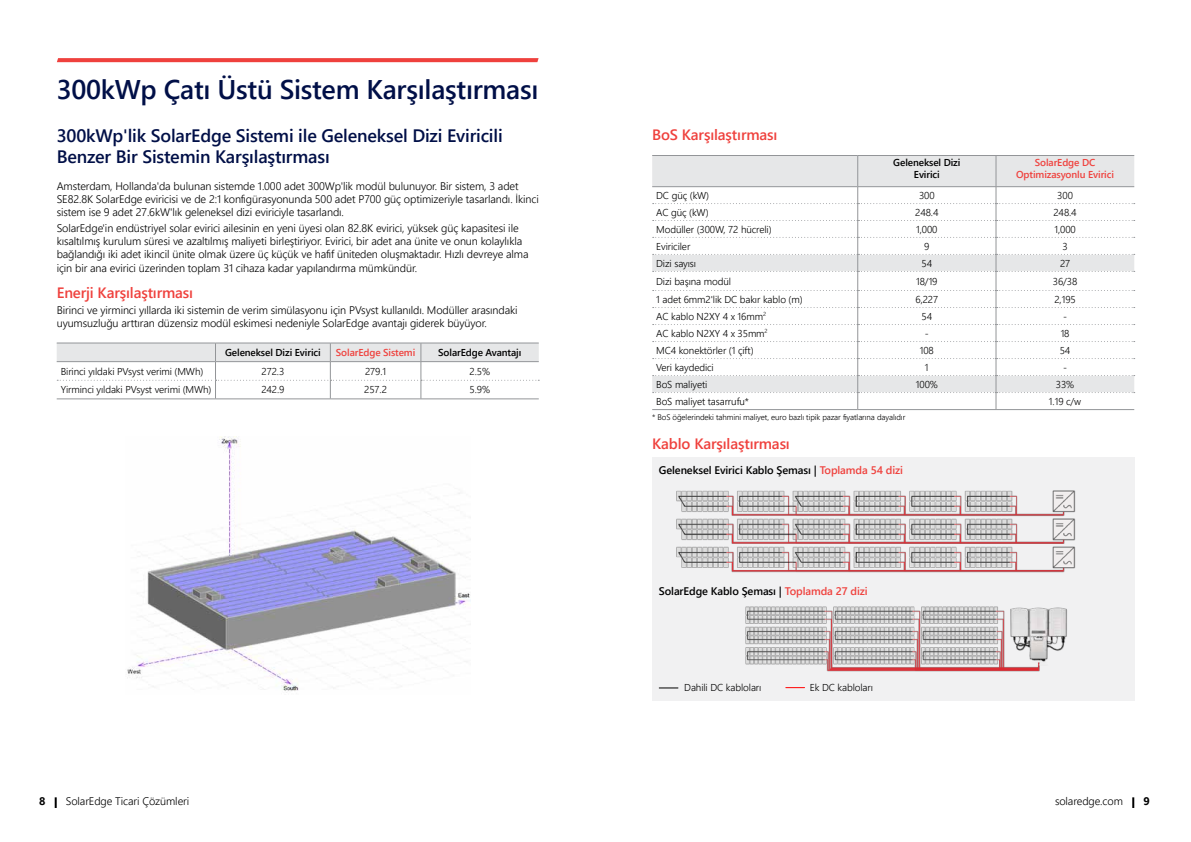
<style>
.page{position:relative;width:1191px;height:842px;background:#fff}
.page>*{position:absolute;margin:0;border:0;box-sizing:border-box;transform-origin:0 0}
.t1{font:600 27px "Segoe UI";letter-spacing:-.01em;color:#000f47}
.t2{font:600 18px/21px "Segoe UI";letter-spacing:-.01em;color:#000f47}
.t3{font:600 15px "Segoe UI";letter-spacing:-.01em;color:#ef413d}
.t4{font:300 11px/13.2px "Segoe UI";letter-spacing:-.01em;color:#000}
.t5{font:600 11px "Segoe UI";letter-spacing:-.01em;color:#000}
.t6{font:700 11px "Segoe UI";color:#000}
.t7{font:300 10px "Segoe UI";letter-spacing:-.01em;color:#000}
.t8{font:600 10px/12px "Segoe UI";letter-spacing:-.01em;color:#000;text-align:center}
.t9{font:600 10px/12px "Segoe UI";letter-spacing:-.01em;color:#ef413d;text-align:center}
.t10{font:300 8px "Segoe UI";letter-spacing:-.01em;color:#000}
.s1{color:#ef413d}
</style>
<div class="page">
<svg style="left:1132px;top:797px;width:2px;height:11px"></svg>
<svg style="left:55px;top:797px;width:2px;height:11px"></svg>
<img style="left:127px;top:436px;width:343px;height:257px">
<svg style="left:57px;top:343px;width:482px;height:56px"></svg>
<hr style="left:57px;top:399px;width:158px;height:1px;background:#939598">
<hr style="left:215px;top:399px;width:115px;height:1px;background:#939598">
<hr style="left:330px;top:399px;width:91px;height:1px;background:#939598">
<hr style="left:421px;top:399px;width:118px;height:1px;background:#939598">
<svg style="left:57px;top:58px;width:481px;height:4px"></svg>
<div style="left:652px;top:457px;width:482px;height:243px;background:#f1f1f2"></div>
<div style="left:652px;top:156px;width:482px;height:30px;background:#e6e7e8"></div>
<hr style="left:652px;top:186px;width:205px;height:1px;background:#939598">
<hr style="left:857px;top:186px;width:139px;height:1px;background:#939598">
<hr style="left:996px;top:186px;width:138px;height:1px;background:#939598">
<hr style="left:652px;top:155px;width:205px;height:1px;background:#939598">
<hr style="left:857px;top:155px;width:139px;height:1px;background:#939598">
<hr style="left:995px;top:156px;width:1px;height:30px;background:#939598">
<hr style="left:996px;top:155px;width:138px;height:1px;background:#939598">
<hr style="left:857px;top:156px;width:1px;height:30px;background:#939598">
<svg style="left:652px;top:187px;width:482px;height:222px"></svg>
<hr style="left:652px;top:409px;width:205px;height:1px;background:#939598">
<hr style="left:857px;top:409px;width:139px;height:1px;background:#939598">
<hr style="left:996px;top:409px;width:138px;height:1px;background:#939598">
<svg style="left:659px;top:688px;width:19px;height:1px"></svg>
<svg style="left:786px;top:687px;width:18px;height:1px"></svg>
<img style="left:745px;top:606px;width:295px;height:66px">
<img style="left:676px;top:490px;width:400px;height:83px">
<img style="left:1008px;top:606px;width:59px;height:57px">
<h1 class="t1" style="left:57px;top:68px;width:483px">300kWp Çatı Üstü Sistem Karşılaştırması</h1>
<h2 class="t2" style="left:57px;top:125px;width:447px">300kWp'lik SolarEdge Sistemi ile Geleneksel Dizi Eviricili<br>Benzer Bir Sistemin Karşılaştırması</h2>
<p class="t4" style="left:57px;top:179px;width:483px">Amsterdam, Hollanda'da bulunan sistemde 1.000 adet 300Wp'lik modül bulunuyor. Bir sistem, 3 adet<br>SE82.8K SolarEdge eviricisi ve de 2:1 konfigürasyonunda 500 adet P700 güç optimizeriyle tasarlandı. İkinci sistem ise 9 adet 27.6kW'lık geleneksel dizi eviriciyle tasarlandı.</p>
<p class="t4" style="left:57px;top:221px;width:473px">SolarEdge'in endüstriyel solar evirici ailesinin en yeni üyesi olan 82.8K evirici, yüksek güç kapasitesi ile kısaltılmış kurulum süresi ve azaltılmış maliyeti birleştiriyor. Evirici, bir adet ana ünite ve onun kolaylıkla bağlandığı iki adet ikincil ünite olmak üzere üç küçük ve hafif üniteden oluşmaktadır. Hızlı devreye alma için bir ana evirici üzerinden toplam 31 cihaza kadar yapılandırma mümkündür.</p>
<h3 class="t3" style="left:57px;top:281px;width:138px">Enerji Karşılaştırması</h3>
<p class="t4" style="left:57px;top:303px;width:462px">Birinci ve yirminci yıllarda iki sistemin de verim simülasyonu için PVsyst kullanıldı. Modüller arasındaki uyumsuzluğu arttıran düzensiz modül eskimesi nedeniyle SolarEdge avantajı giderek büyüyor.</p>
<p class="t8" style="left:225px;top:346px;width:97px">Geleneksel Dizi Evirici</p>
<p class="t9" style="left:336px;top:346px;width:81px">SolarEdge Sistemi</p>
<p class="t8" style="left:438px;top:346px;width:85px">SolarEdge Avantajı</p>
<p class="t7" style="left:61px;top:363px;width:144px">Birinci yıldaki PVsyst verimi (MWh)</p>
<p class="t7" style="left:262px;top:363px;width:24px">272.3</p>
<p class="t7" style="left:365px;top:363px;width:23px">279.1</p>
<p class="t7" style="left:469px;top:363px;width:22px">2.5%</p>
<p class="t7" style="left:61px;top:382px;width:152px">Yirminci yıldaki PVsyst verimi (MWh)</p>
<p class="t7" style="left:261px;top:382px;width:25px">242.9</p>
<p class="t7" style="left:364px;top:382px;width:24px">257.2</p>
<p class="t7" style="left:469px;top:382px;width:22px">5.9%</p>
<h3 class="t3" style="left:652px;top:123px;width:127px">BoS Karşılaştırması</h3>
<p class="t8" style="left:893px;top:156px;width:69px">Geleneksel Dizi<br>Evirici</p>
<p class="t9" style="left:1016px;top:156px;width:99px">SolarEdge DC<br>Optimizasyonlu Evirici</p>
<p class="t7" style="left:656px;top:187px;width:55px">DC güç (kW)</p>
<p class="t7" style="left:919px;top:187px;width:17px">300</p>
<p class="t7" style="left:1057px;top:187px;width:17px">300</p>
<p class="t7" style="left:656px;top:204px;width:54px">AC güç (kW)</p>
<p class="t7" style="left:915px;top:204px;width:25px">248.4</p>
<p class="t7" style="left:1053px;top:204px;width:25px">248.4</p>
<p class="t7" style="left:656px;top:221px;width:117px">Modüller (300W, 72 hücreli)</p>
<p class="t7" style="left:916px;top:221px;width:23px">1,000</p>
<p class="t7" style="left:1054px;top:221px;width:23px">1,000</p>
<p class="t7" style="left:656px;top:238px;width:36px">Eviriciler</p>
<p class="t7" style="left:924px;top:238px;width:7px">9</p>
<p class="t7" style="left:1062px;top:238px;width:7px">3</p>
<p class="t7" style="left:656px;top:255px;width:41px">Dizi sayısı</p>
<p class="t7" style="left:921px;top:255px;width:12px">54</p>
<p class="t7" style="left:1060px;top:255px;width:12px">27</p>
<p class="t7" style="left:656px;top:273px;width:76px">Dizi başına modül</p>
<p class="t7" style="left:916px;top:273px;width:23px">18/19</p>
<p class="t7" style="left:1053px;top:273px;width:26px">36/38</p>
<p class="t7" style="left:656px;top:291px;width:148px">1 adet 6mm2'lik DC bakır kablo (m)</p>
<p class="t7" style="left:915px;top:291px;width:24px">6,227</p>
<p class="t7" style="left:1054px;top:291px;width:23px">2,195</p>
<p class="t7" style="left:656px;top:308px;width:111px">AC kablo N2XY 4 x 16mm<sup>2</sup></p>
<p class="t7" style="left:921px;top:308px;width:12px">54</p>
<p class="t7" style="left:1063px;top:308px;width:5px">-</p>
<p class="t7" style="left:656px;top:325px;width:113px">AC kablo N2XY 4 x 35mm<sup>2</sup></p>
<p class="t7" style="left:925px;top:325px;width:5px">-</p>
<p class="t7" style="left:1060px;top:325px;width:10px">18</p>
<p class="t7" style="left:656px;top:342px;width:99px">MC4 konektörler (1 çift)</p>
<p class="t7" style="left:919px;top:342px;width:16px">108</p>
<p class="t7" style="left:1059px;top:342px;width:12px">54</p>
<p class="t7" style="left:656px;top:359px;width:59px">Veri kaydedici</p>
<p class="t7" style="left:925px;top:359px;width:5px">1</p>
<p class="t7" style="left:1063px;top:359px;width:5px">-</p>
<p class="t7" style="left:656px;top:376px;width:53px">BoS maliyeti</p>
<p class="t7" style="left:916px;top:376px;width:23px">100%</p>
<p class="t7" style="left:1056px;top:376px;width:20px">33%</p>
<p class="t7" style="left:656px;top:393px;width:94px">BoS maliyet tasarrufu*</p>
<p class="t7" style="left:1049px;top:393px;width:34px">1.19 c/w</p>
<p class="t10" style="left:652px;top:411px;width:255px">* BoS öğelerindeki tahmini maliyet, euro bazlı tipik pazar fiyatlarına dayalıdır</p>
<h3 class="t3" style="left:652px;top:431px;width:139px">Kablo Karşılaştırması</h3>
<p class="t5" style="left:659px;top:461px;width:245px">Geleneksel Evirici Kablo Şeması | <span class="s1">Toplamda 54 dizi</span></p>
<p class="t5" style="left:659px;top:582px;width:210px">SolarEdge Kablo Şeması | <span class="s1">Toplamda 27 dizi</span></p>
<p class="t7" style="left:684px;top:679px;width:79px">Dahili DC kabloları</p>
<p class="t7" style="left:810px;top:679px;width:65px">Ek DC kabloları</p>
<p class="t6" style="left:39px;top:792px;width:8px">8</p>
<p class="t4" style="left:66px;top:794px;width:125px">SolarEdge Ticari Çözümleri</p>
<p class="t4" style="left:1055px;top:794px;width:69px">solaredge.com</p>
<p class="t6" style="left:1143px;top:792px;width:8px">9</p>
</div>
